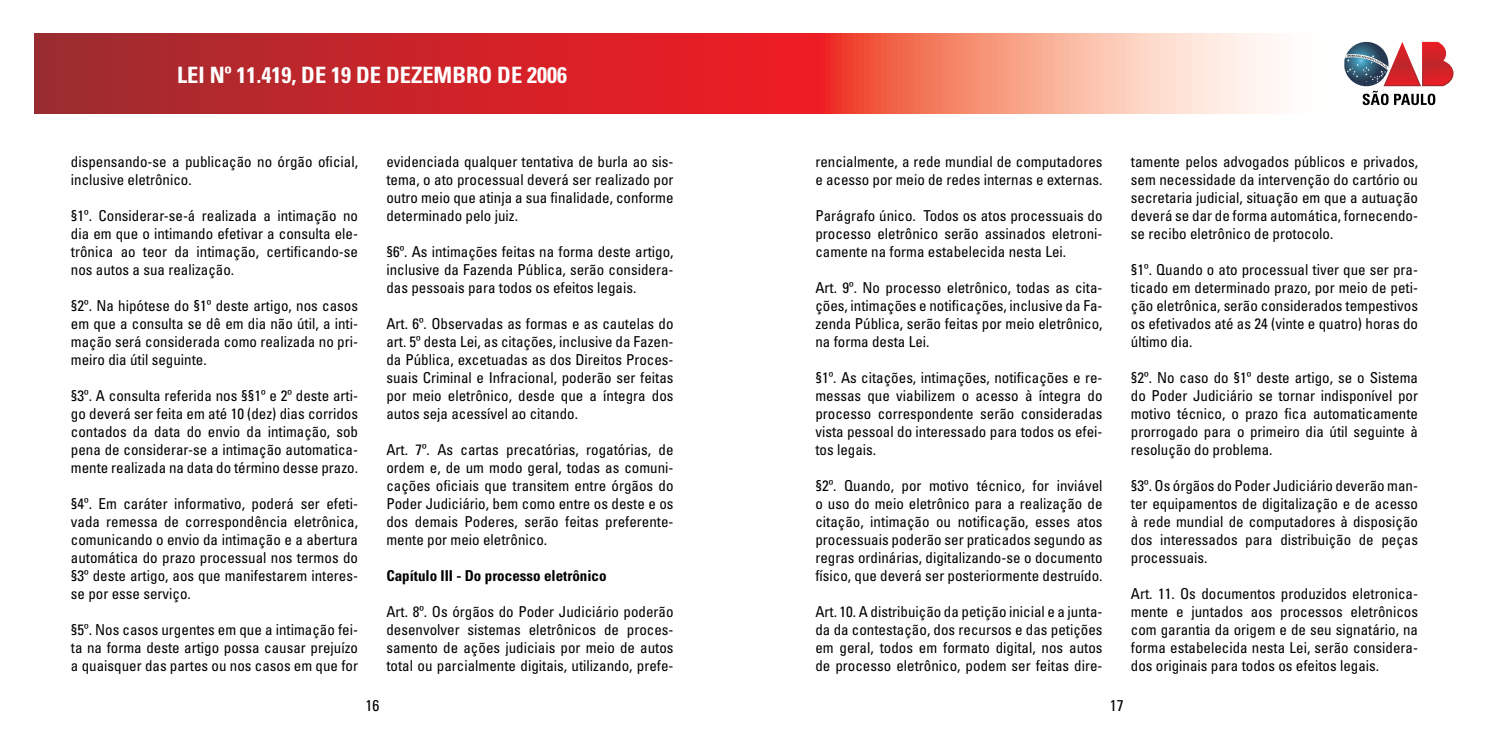
<style>
.page{position:relative;width:1489px;height:745px;background:#fff}
.page>*{position:absolute;margin:0;border:0;box-sizing:border-box;transform-origin:0 0}
.t1{font:700 condensed 22.5px "Univers LT Std";color:#fff}
.t2{font:condensed 15.62px "Univers LT Std";color:#000}
.t3{font:condensed 15px/18px "Univers LT Std";color:#000;text-align:justify}
.t4{font:700 condensed 15px "Univers LT Std";color:#000}
</style>
<div class="page">
<svg style="left:34px;top:34px;width:1404px;height:79px;background:#dc5f5b"></svg>
<svg style="left:1344px;top:42px;width:109px;height:63px"></svg>
<h1 class="t1" style="left:177px;top:61px;width:289px">LEI Nº 11.419, DE 19 DE DEZEMBRO</h1>
<h1 class="t1" style="left:497px;top:61px;width:71px">DE 2006</h1>
<p class="t3" style="left:71px;top:152px;width:289px">dispensando-se a publicação no órgão oficial, inclusive eletrônico.</p>
<p class="t3" style="left:71px;top:206px;width:289px">§1º. Considerar-se-á realizada a intimação no dia em que o intimando efetivar a consulta ele&shy;trônica ao teor da intimação, certificando-se nos autos a sua realização.</p>
<p class="t3" style="left:71px;top:296px;width:289px">§2º. Na hipótese do §1º deste artigo, nos casos em que a consulta se dê em dia não útil, a inti&shy;mação será considerada como realizada no pri&shy;meiro dia útil seguinte.</p>
<p class="t3" style="left:71px;top:386px;width:289px">§3º. A consulta referida nos §§1º e 2º deste arti&shy;go deverá ser feita em até 10 (dez) dias corridos contados da data do envio da intimação, sob pena de considerar-se a intimação automatica&shy;mente realizada na data do término desse prazo.</p>
<p class="t3" style="left:71px;top:494px;width:289px">§4º. Em caráter informativo, poderá ser efeti&shy;vada remessa de correspondência eletrônica, comunicando o envio da intimação e a abertura automática do prazo processual nos termos do §3º deste artigo, aos que manifestarem interes&shy;se por esse serviço.</p>
<p class="t3" style="left:71px;top:620px;width:289px">§5º. Nos casos urgentes em que a intimação fei&shy;ta na forma deste artigo possa causar prejuízo a quaisquer das partes ou nos casos em que for</p>
<p class="t3" style="left:386px;top:152px;width:289px">evidenciada qualquer tentativa de burla ao sis&shy;tema, o ato processual deverá ser realizado por outro meio que atinja a sua finalidade, conforme determinado pelo juiz.</p>
<p class="t3" style="left:386px;top:242px;width:288px">§6º. As intimações feitas na forma deste artigo, inclusive da Fazenda Pública, serão considera&shy;das pessoais para todos os efeitos legais.</p>
<p class="t3" style="left:386px;top:314px;width:289px">Art. 6º. Observadas as formas e as cautelas do art. 5º desta Lei, as citações, inclusive da Fazen&shy;da Pública, excetuadas as dos Direitos Proces&shy;suais Criminal e Infracional, poderão ser feitas por meio eletrônico, desde que a íntegra dos autos seja acessível ao citando.</p>
<p class="t3" style="left:386px;top:440px;width:289px">Art. 7º. As cartas precatórias, rogatórias, de ordem e, de um modo geral, todas as comuni&shy;cações oficiais que transitem entre órgãos do Poder Judiciário, bem como entre os deste e os dos demais Poderes, serão feitas preferente&shy;mente por meio eletrônico.</p>
<p class="t4" style="left:386px;top:566px;width:221px">Capítulo III - Do processo eletrônico</p>
<p class="t3" style="left:386px;top:602px;width:289px">Art. 8º. Os órgãos do Poder Judiciário poderão desenvolver sistemas eletrônicos de proces&shy;samento de ações judiciais por meio de autos total ou parcialmente digitais, utilizando, prefe-</p>
<p class="t3" style="left:815px;top:152px;width:289px">rencialmente, a rede mundial de computadores e acesso por meio de redes internas e externas.</p>
<p class="t3" style="left:815px;top:206px;width:289px">Parágrafo único. Todos os atos processuais do processo eletrônico serão assinados eletroni&shy;camente na forma estabelecida nesta Lei.</p>
<p class="t3" style="left:815px;top:278px;width:289px">Art. 9º. No processo eletrônico, todas as cita&shy;ções, intimações e notificações, inclusive da Fa&shy;zenda Pública, serão feitas por meio eletrônico, na forma desta Lei.</p>
<p class="t3" style="left:815px;top:368px;width:289px">§1º. As citações, intimações, notificações e re&shy;messas que viabilizem o acesso à íntegra do processo correspondente serão consideradas vista pessoal do interessado para todos os efei&shy;tos legais.</p>
<p class="t3" style="left:815px;top:476px;width:289px">§2º. Quando, por motivo técnico, for inviável o uso do meio eletrônico para a realização de citação, intimação ou notificação, esses atos processuais poderão ser praticados segundo as regras ordinárias, digitalizando-se o documento físico, que deverá ser posteriormente destruído.</p>
<p class="t3" style="left:815px;top:602px;width:289px">Art. 10. A distribuição da petição inicial e a junta&shy;da da contestação, dos recursos e das petições em geral, todos em formato digital, nos autos de processo eletrônico, podem ser feitas dire-</p>
<p class="t3" style="left:1130px;top:152px;width:289px">tamente pelos advogados públicos e privados, sem necessidade da intervenção do cartório ou secretaria judicial, situação em que a autuação deverá se dar de forma automática, fornecendo&shy;se recibo eletrônico de protocolo.</p>
<p class="t3" style="left:1130px;top:260px;width:289px">§1º. Quando o ato processual tiver que ser pra&shy;ticado em determinado prazo, por meio de peti&shy;ção eletrônica, serão considerados tempestivos os efetivados até as 24 (vinte e quatro) horas do último dia.</p>
<p class="t3" style="left:1130px;top:368px;width:289px">§2º. No caso do §1º deste artigo, se o Sistema do Poder Judiciário se tornar indisponível por motivo técnico, o prazo fica automaticamente prorrogado para o primeiro dia útil seguinte à resolução do problema.</p>
<p class="t3" style="left:1130px;top:476px;width:289px">§3º. Os órgãos do Poder Judiciário deverão man&shy;ter equipamentos de digitalização e de acesso à rede mundial de computadores à disposição dos interessados para distribuição de peças processuais.</p>
<p class="t3" style="left:1130px;top:584px;width:289px">Art. 11. Os documentos produzidos eletronica&shy;mente e juntados aos processos eletrônicos com garantia da origem e de seu signatário, na forma estabelecida nesta Lei, serão considera&shy;dos originais para todos os efeitos legais.</p>
<p class="t2" style="left:365px;top:695px;width:15px">16</p>
<p class="t2" style="left:1109px;top:695px;width:15px">17</p>
</div>
